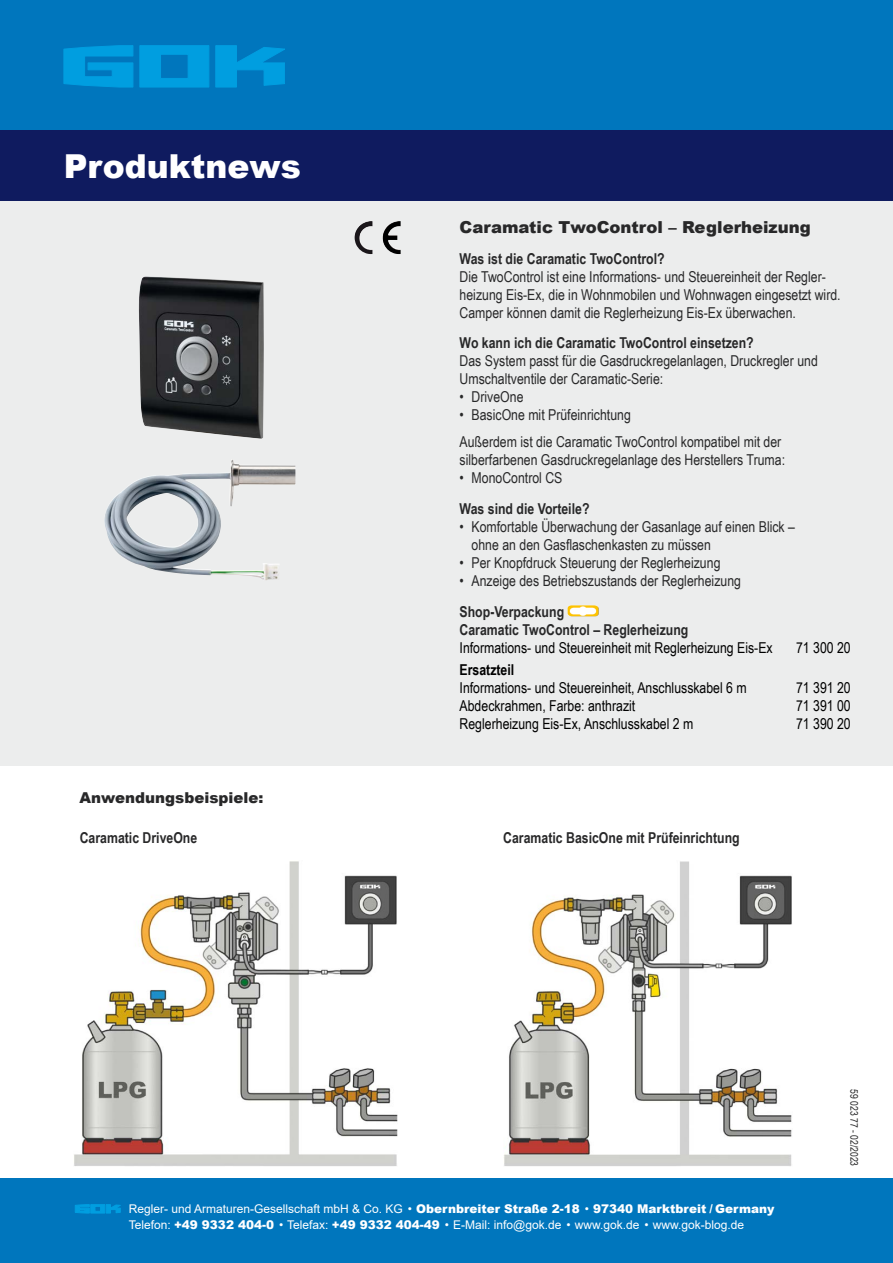
<style>
.page{position:relative;width:893px;height:1263px;background:#fff}
.page>*{position:absolute;margin:0;border:0;box-sizing:border-box;transform-origin:0 0}
.t1{font:900 33px "Arial";color:#fff}
.t2{font:900 16.5px "Arial";color:#282829}
.t3{font:15px/18px "Arial Narrow";color:#282829}
.t4{font:700 15px/18px "Arial Narrow";color:#282829}
.t5{font:15px "Arial Narrow";color:#000}
.t6{font:900 15px "Arial";color:#282829}
.t7{font:700 15px "Arial Narrow";color:#000}
.t8{font:12px/15.3px "Arial";color:#fff}
.t9{font:10.5px "Arial Narrow";color:#282829}
.s1{font-weight:900}
</style>
<div class="page">
<div style="left:0;top:0;width:893px;height:208px;background:#0076bd"></div>
<div style="left:0;top:198px;width:893px;height:567px;background:#eceded"></div>
<div style="left:0;top:1178px;width:893px;height:85px;background:#0076bd"></div>
<div style="left:0;top:130px;width:893px;height:70px;background:#0f1b5f"></div>
<svg style="left:215px;top:46px;width:70px;height:41px"></svg>
<svg style="left:64px;top:45px;width:69px;height:42px"></svg>
<svg style="left:140px;top:45px;width:69px;height:42px"></svg>
<img style="left:504px;top:861px;width:288px;height:305px">
<img style="left:567px;top:605px;width:32px;height:11px">
<img style="left:74px;top:861px;width:324px;height:305px">
<img style="left:104px;top:276px;width:176px;height:304px">
<img style="left:355px;top:221px;width:46px;height:33px">
<svg style="left:75px;top:1204px;width:45px;height:9px"></svg>
<h1 class="t1" style="left:64px;top:142px;width:239px">Produktnews</h1>
<p class="t2" style="left:460px;top:215px;width:353px">Caramatic TwoControl – Reglerheizung</p>
<p class="t4" style="left:460px;top:249px;width:207px">Was ist die Caramatic TwoControl?</p>
<p class="t3" style="left:460px;top:267px;width:383px">Die TwoControl ist eine Informations- und Steuereinheit der Regler&shy;heizung Eis-Ex, die in Wohnmobilen und Wohnwagen eingesetzt wird.<br>Camper können damit die Reglerheizung Eis-Ex überwachen.</p>
<p class="t4" style="left:460px;top:333px;width:296px">Wo kann ich die Caramatic TwoControl einsetzen?</p>
<p class="t3" style="left:460px;top:352px;width:360px">Das System passt für die Gasdruckregelanlagen, Druckregler und<br>Umschaltventile der Caramatic-Serie:</p>
<p class="t3" style="left:460px;top:388px;width:65px">• DriveOne</p>
<p class="t3" style="left:460px;top:401px;width:323px;line-height:26.5px">• BasicOne mit Prüfeinrichtung<br>Außerdem ist die Caramatic TwoControl kompatibel mit der</p>
<p class="t3" style="left:460px;top:450px;width:327px">silberfarbenen Gasdruckregelanlage des Herstellers Truma:</p>
<p class="t3" style="left:460px;top:468px;width:104px">• MonoControl CS</p>
<p class="t4" style="left:460px;top:499px;width:131px">Was sind die Vorteile?</p>
<p class="t3" style="left:472px;top:517px;width:325px;text-indent:-12px">• Komfortable Überwachung der Gasanlage auf einen Blick – ohne an den Gasflaschenkasten zu müssen</p>
<p class="t3" style="left:460px;top:553px;width:262px">• Per Knopfdruck Steuerung der Reglerheizung</p>
<p class="t3" style="left:460px;top:571px;width:283px">• Anzeige des Betriebszustands der Reglerheizung</p>
<p class="t4" style="left:460px;top:601px;width:230px">Shop-Verpackung<br>Caramatic TwoControl – Reglerheizung</p>
<p class="t5" style="left:460px;top:636px;width:315px">Informations- und Steuereinheit mit Reglerheizung Eis-Ex</p>
<p class="t5" style="left:796px;top:636px;width:56px">71 300 20</p>
<p class="t7" style="left:460px;top:658px;width:56px">Ersatzteil</p>
<p class="t5" style="left:460px;top:676px;width:289px">Informations- und Steuereinheit, Anschlusskabel 6 m</p>
<p class="t5" style="left:796px;top:676px;width:56px">71 391 20</p>
<p class="t5" style="left:460px;top:694px;width:177px">Abdeckrahmen, Farbe: anthrazit</p>
<p class="t5" style="left:796px;top:694px;width:56px">71 391 00</p>
<p class="t5" style="left:460px;top:712px;width:235px">Reglerheizung Eis-Ex, Anschlusskabel 2 m</p>
<p class="t5" style="left:796px;top:712px;width:56px">71 390 20</p>
<p class="t6" style="left:79px;top:787px;width:186px">Anwendungsbeispiele:</p>
<p class="t4" style="left:80px;top:828px;width:119px">Caramatic DriveOne</p>
<p class="t4" style="left:503px;top:828px;width:238px">Caramatic BasicOne mit Prüfeinrichtung</p>
<p class="t8" style="left:129px;top:1201px;width:647px">Regler- und Armaturen-Gesellschaft mbH &amp; Co. KG • <span class="s1">Obernbreiter Straße 2-18</span> • <span class="s1">97340 Marktbreit / Germany<br></span>Telefon: <span class="s1">+49 9332 404-0</span> • Telefax: <span class="s1">+49 9332 404-49</span> • E-Mail: info@gok.de • www.gok.de • www.gok-blog.de</p>
<p class="t9" style="left:862px;top:1089px;width:79px;rotate:90deg">59 023 77 - 02/2023</p>
</div>
